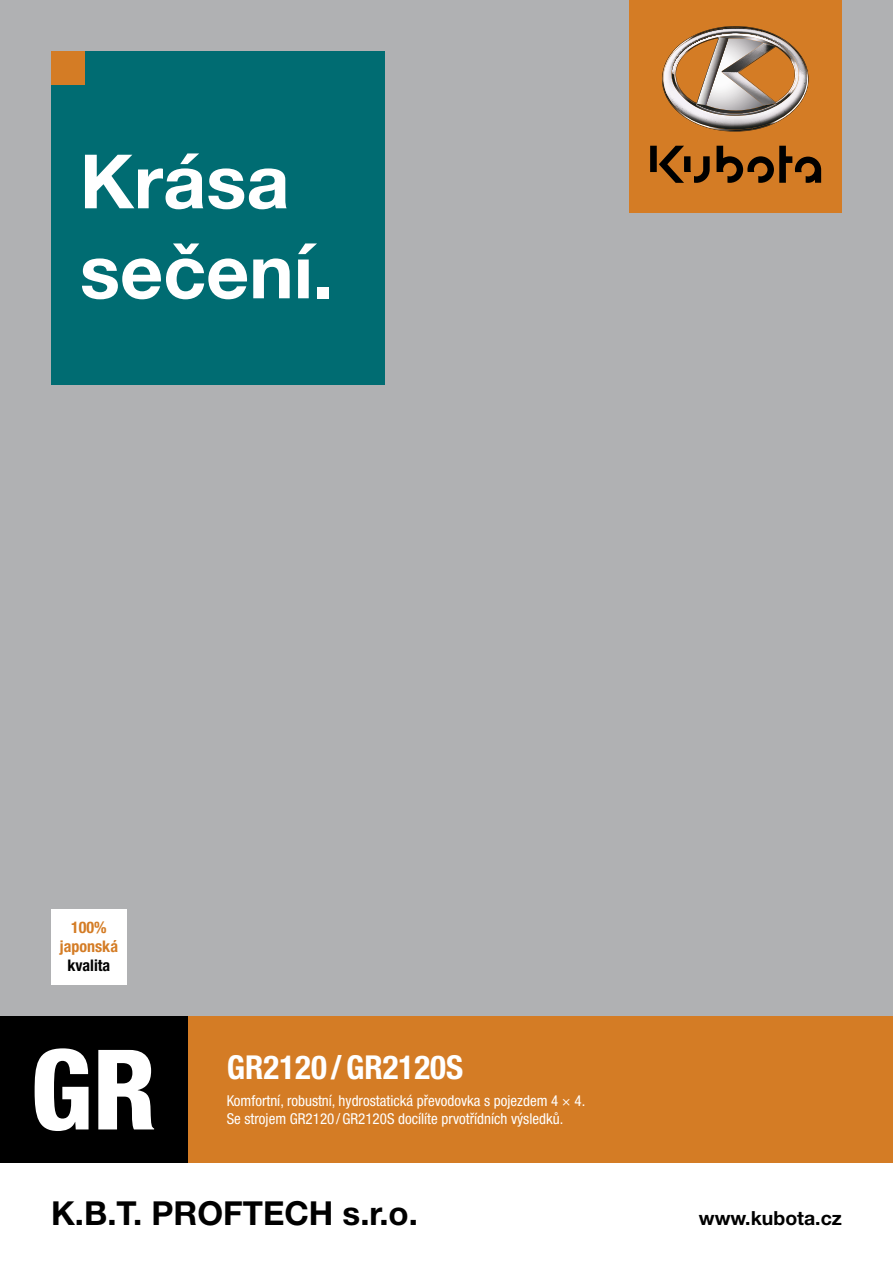
<style>
.page{position:relative;width:893px;height:1263px;background:#fff}
.page>*{position:absolute;margin:0;border:0;box-sizing:border-box;transform-origin:0 0}
.t1{font:800 condensed 111.3px "Helvetica Neue LT Pro";color:#fff}
.t2{font:700 75px/90px "Helvetica Neue LT Pro";color:#fff}
.t3{font:700 33px "Helvetica Neue LT Pro";color:#000}
.t4{font:700 condensed 33px "Helvetica Neue LT Pro";color:#fff}
.t5{font:700 19.5px "Helvetica Neue LT Pro";color:#000}
.t6{font:700 condensed 16.05px/19.2px "Helvetica Neue LT Pro";color:#d47c25;text-align:center}
.t7{font:700 condensed 16.05px "Helvetica Neue LT Pro";color:#000}
.t8{font:condensed 15px/18px "Helvetica Neue LT Pro";color:#fff}
</style>
<div class="page">
<div style="left:0;top:0;width:893px;height:1016px;background:#b0b1b3"></div>
<div style="left:187px;top:1016px;width:706px;height:147px;background:#d47c25"></div>
<div style="left:629px;top:0;width:213px;height:213px;background:#d47c25"></div>
<svg style="left:650px;top:146px;width:171px;height:37px"></svg>
<svg style="left:662px;top:26px;width:146px;height:106px"></svg>
<div style="left:0;top:1016px;width:187px;height:147px;background:#000"></div>
<div style="left:51px;top:51px;width:334px;height:334px;background:#006c72"></div>
<div style="left:51px;top:51px;width:33px;height:33px;background:#d47c25"></div>
<div style="left:51px;top:908px;width:76px;height:76px;background:#fff"></div>
<h2 class="t2" style="left:80px;top:134px;width:256px">Krása sečení.</h2>
<p class="t6" style="left:60px;top:918px;width:60px">100% japonská</p>
<p class="t7" style="left:68px;top:956px;width:44px">kvalita</p>
<h1 class="t1" style="left:31px;top:1021px;width:127px">GR</h1>
<h3 class="t4" style="left:227px;top:1048px;width:238px">GR2120 / GR2120S</h3>
<p class="t8" style="left:227px;top:1091px;width:360px">Komfortní, robustní, hydrostatická převodovka s pojezdem 4 × 4.<br>Se strojem GR2120 / GR2120S docílíte prvotřídních výsledků.</p>
<h3 class="t3" style="left:51px;top:1192px;width:368px">K.B.T. PROFTECH s.r.o.</h3>
<h3 class="t5" style="left:699px;top:1205px;width:145px">www.kubota.cz</h3>
</div>
